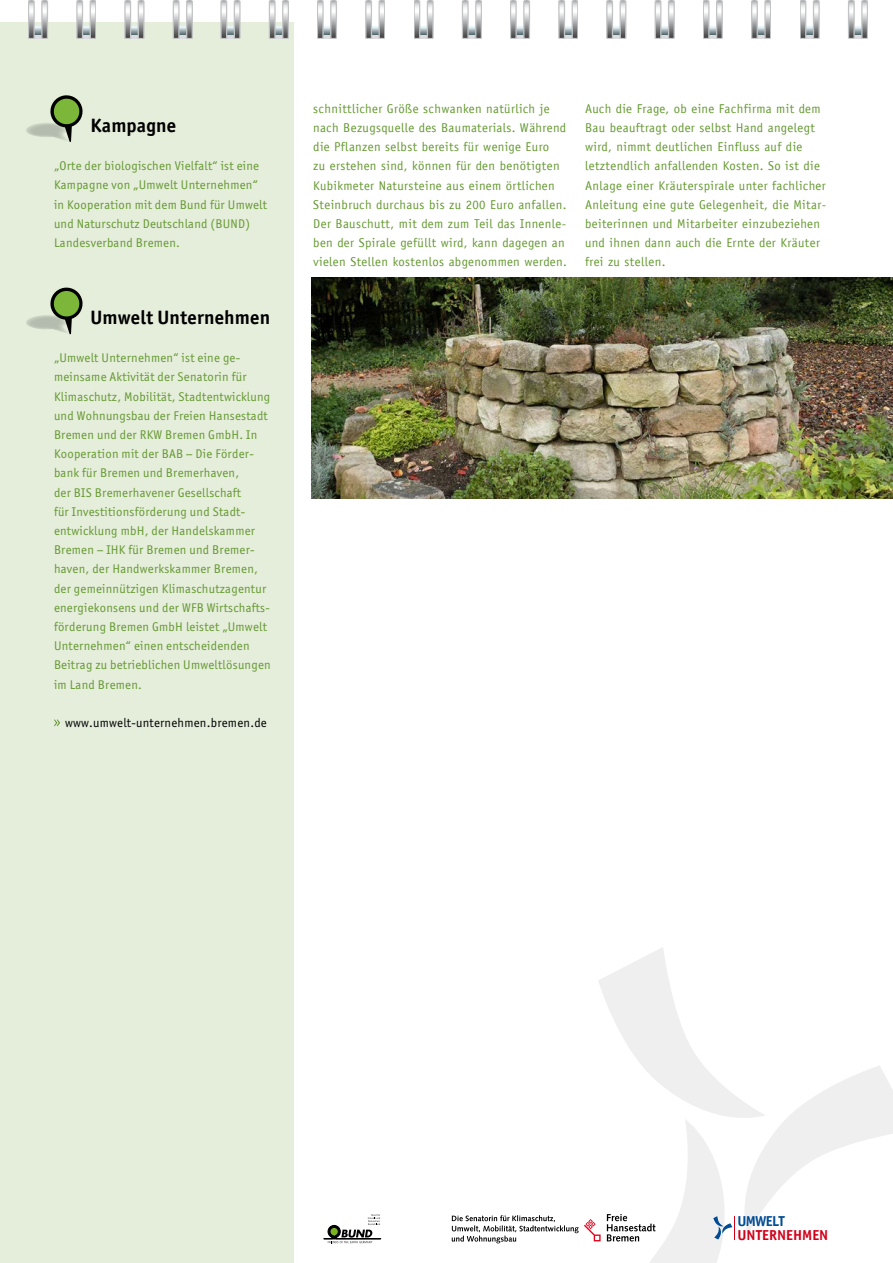
<style>
.page{position:relative;width:893px;height:1263px;background:#fff}
.page>*{position:absolute;margin:0;border:0;box-sizing:border-box;transform-origin:0 0}
.P_Fließtext{font:700 19.5px "Officina Sans";letter-spacing:.01em;color:#000}
.t1{font:700 14.4px "Officina Sans LT";color:#d10019}
.t2{font:700 14.4px "Officina Sans LT";letter-spacing:-.055em;color:#004b93}
.P_Fließtext-2{font:12.75px/19.2px "Officina Sans";letter-spacing:.02em;color:#659931}
.t3{font:12.75px/19.2px "Officina Sans LT";letter-spacing:.03em;color:#659931}
.P_Fließtext-3{font:12.75px "Officina Sans";letter-spacing:.02em;color:#000}
</style>
<div class="page">
<div style="left:0;top:22px;width:294px;height:1241px;background:#e5eddb"></div>
<svg style="left:414px;top:0;width:19px;height:38px"></svg>
<svg style="left:462px;top:0;width:19px;height:38px"></svg>
<svg style="left:607px;top:0;width:19px;height:38px"></svg>
<svg style="left:655px;top:0;width:19px;height:38px"></svg>
<svg style="left:317px;top:0;width:19px;height:38px"></svg>
<svg style="left:366px;top:0;width:19px;height:38px"></svg>
<svg style="left:510px;top:0;width:20px;height:38px"></svg>
<svg style="left:559px;top:0;width:19px;height:38px"></svg>
<svg style="left:703px;top:0;width:19px;height:38px"></svg>
<svg style="left:752px;top:0;width:19px;height:38px"></svg>
<svg style="left:800px;top:0;width:19px;height:38px"></svg>
<svg style="left:848px;top:0;width:19px;height:38px"></svg>
<svg style="left:28px;top:0;width:20px;height:38px"></svg>
<svg style="left:77px;top:0;width:19px;height:38px"></svg>
<svg style="left:221px;top:0;width:19px;height:38px"></svg>
<svg style="left:269px;top:0;width:19px;height:38px"></svg>
<svg style="left:125px;top:0;width:19px;height:38px"></svg>
<svg style="left:173px;top:0;width:19px;height:38px"></svg>
<img style="left:311px;top:278px;width:582px;height:220px">
<svg style="left:324px;top:1214px;width:57px;height:29px"></svg>
<svg style="left:452px;top:947px;width:441px;height:316px"></svg>
<svg style="left:26px;top:95px;width:57px;height:47px"></svg>
<svg style="left:26px;top:287px;width:57px;height:48px"></svg>
<svg style="left:54px;top:719px;width:6px;height:7px"></svg>
<p class="P_Fließtext" style="left:91px;top:113px;width:87px">Kampagne</p>
<p class="P_Fließtext-2" style="left:54px;top:156px;width:214px">„Orte der biologischen Vielfalt“ ist eine Kampagne von „Umwelt Unternehmen“ in Kooperation mit dem Bund für Umwelt und Naturschutz Deutschland (BUND)<br>Landesverband Bremen.</p>
<p class="P_Fließtext" style="left:91px;top:305px;width:181px">Umwelt Unternehmen</p>
<p class="P_Fließtext-2" style="left:54px;top:348px;width:218px">„Umwelt Unternehmen“ ist eine ge&shy;meinsame Aktivität der Senatorin für Klimaschutz, Mobilität, Stadtentwicklung und Wohnungsbau der Freien Hansestadt Bremen und der RKW Bremen GmbH. In Kooperation mit der BAB – Die Förder&shy;bank für Bremen und Bremerhaven,<br>der BIS Bremerhavener Gesellschaft<br>für Investitionsförderung und Stadt&shy;entwicklung mbH, der Handelskammer Bremen – IHK für Bremen und Bremer&shy;haven, der Handwerkskammer Bremen, der gemeinnützigen Klimaschutzagentur energiekonsens und der WFB Wirtschafts&shy;förderung Bremen GmbH leistet „Umwelt Unternehmen“ einen entscheidenden Beitrag zu betrieblichen Umweltlösungen im Land Bremen.</p>
<p class="P_Fließtext-3" style="left:65px;top:715px;width:203px">www.umwelt-unternehmen.bremen.de</p>
<h1 class="t3" style="left:313px;top:99px;width:255px">schnittlicher Größe schwanken natürlich je nach Bezugsquelle des Baumaterials. Während die Pflanzen selbst bereits für wenige Euro<br>zu erstehen sind, können für den benötigten Kubikmeter Natursteine aus einem örtlichen Steinbruch durchaus bis zu 200 Euro anfallen.<br>Der Bauschutt, mit dem zum Teil das Innenle&shy;ben der Spirale gefüllt wird, kann dagegen an vielen Stellen kostenlos abgenommen werden.</h1>
<h1 class="t3" style="left:585px;top:99px;width:243px">Auch die Frage, ob eine Fachfirma mit dem Bau beauftragt oder selbst Hand angelegt wird, nimmt deutlichen Einfluss auf die letztendlich anfallenden Kosten. So ist die Anlage einer Kräuterspirale unter fachlicher Anleitung eine gute Gelegenheit, die Mitar&shy;beiterinnen und Mitarbeiter einzubeziehen und ihnen dann auch die Ernte der Kräuter frei zu stellen.</h1>
<p class="t2" style="left:737px;top:1212px;width:49px">UMWELT</p>
<p class="t1" style="left:737px;top:1226px;width:92px">UNTERNEHMEN</p>
</div>
